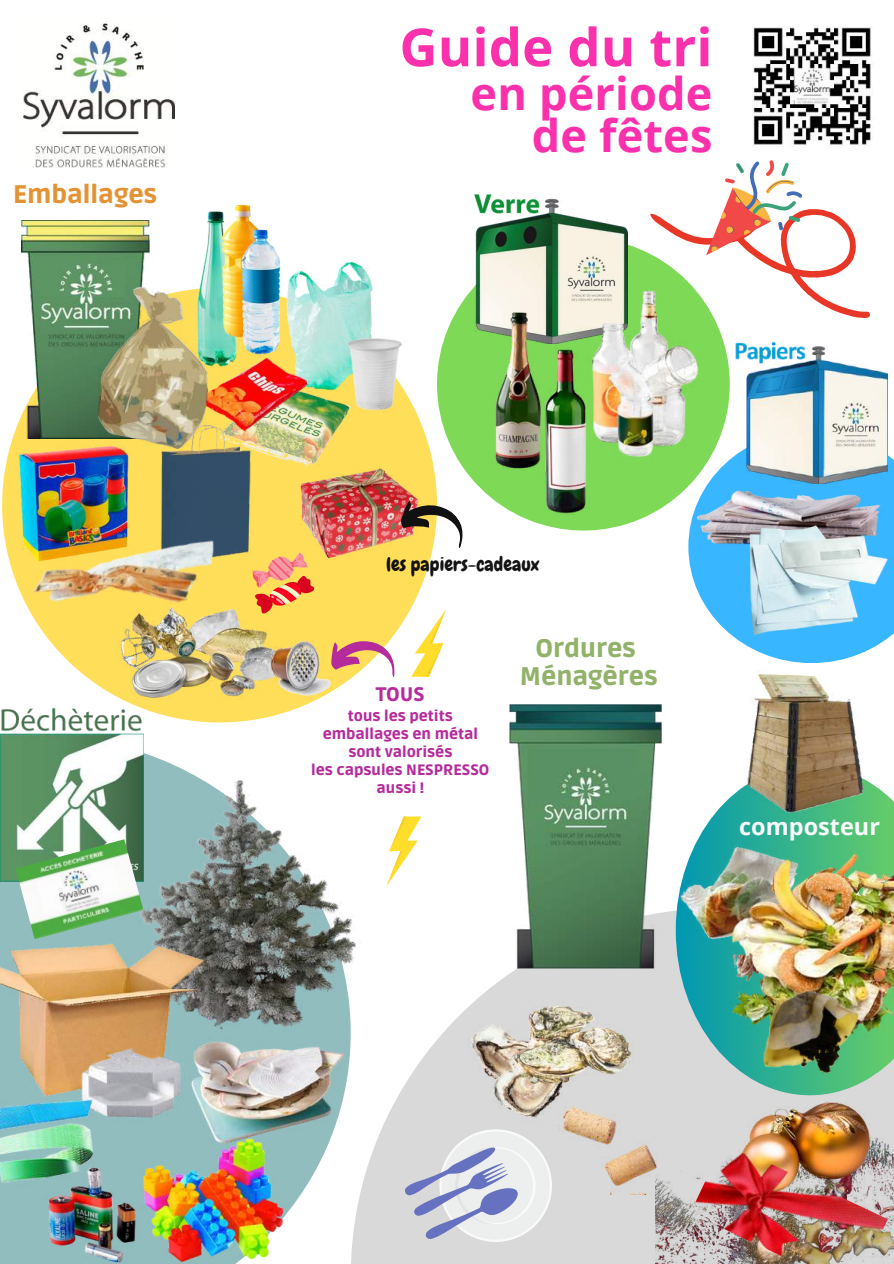
<style>
.page{position:relative;width:894px;height:1264px;background:#fff}
.page>*{position:absolute;margin:0;border:0;box-sizing:border-box;transform-origin:0 0}
.t1{font:700 52.5px "Open Sans";letter-spacing:.005em;color:#fa30ac}
.t2{font:700 45px/41.7px "Open Sans";letter-spacing:.005em;color:#fa30ac;text-align:right}
.t3{font:900 25.35px/28.2px "Ruda";color:#92b169;text-align:center}
.t4{font:900 25.35px "Ruda";color:#e49334}
.t5{font:700 23.4px "Open Sans";color:#fafafa}
.t6{font:19.5px "Chewy";color:#121111}
.t7{font:900 19.5px "Ruda";color:#b62b9c}
.t8{font:900 15px/18px "Ruda";color:#b62b9c;text-align:center}
</style>
<div class="page">
<div style="left:2px;top:288px;width:435px;height:434px;background:#ffde59;border-radius:50%"></div>
<img style="left:24px;top:23px;width:150px;height:145px">
<svg style="left:650px;top:160px;width:220px;height:158px"></svg>
<img style="left:22px;top:220px;width:127px;height:215px">
<img style="left:293px;top:262px;width:80px;height:115px">
<img style="left:217px;top:344px;width:19px;height:9px">
<img style="left:200px;top:204px;width:51px;height:140px">
<img style="left:236px;top:220px;width:57px;height:133px">
<img style="left:2px;top:435px;width:120px;height:154px">
<svg style="left:351px;top:912px;width:357px;height:351px;fill:#d9d9d9"></svg>
<div style="left:437px;top:238px;width:292px;height:292px;background:#7ed957;border-radius:50%"></div>
<img style="left:474px;top:194px;width:153px;height:106px">
<img style="left:461px;top:300px;width:119px;height:186px">
<img style="left:580px;top:263px;width:134px;height:194px">
<img style="left:507px;top:342px;width:120px;height:180px">
<svg style="left:688px;top:430px;width:200px;height:233px;fill:#38b6ff"></svg>
<img style="left:692px;top:437px;width:201px;height:132px">
<img style="left:744px;top:524px;width:149px;height:116px">
<img style="left:735px;top:342px;width:151px;height:141px">
<svg style="left:0;top:735px;width:322px;height:528px"></svg>
<img style="left:0;top:707px;width:143px;height:175px">
<img style="left:16px;top:839px;width:97px;height:76px">
<img style="left:16px;top:1157px;width:118px;height:106px">
<img style="left:113px;top:776px;width:247px;height:254px">
<img style="left:0;top:915px;width:237px;height:144px">
<img style="left:71px;top:1022px;width:120px;height:121px">
<img style="left:0;top:1059px;width:106px;height:131px">
<img style="left:134px;top:1130px;width:159px;height:133px">
<img style="left:655px;top:1113px;width:238px;height:150px">
<img style="left:708px;top:1095px;width:185px;height:101px">
<img style="left:509px;top:704px;width:152px;height:264px">
<img style="left:449px;top:1024px;width:102px;height:100px">
<img style="left:478px;top:989px;width:175px;height:117px">
<img style="left:293px;top:377px;width:55px;height:86px">
<img style="left:217px;top:353px;width:96px;height:86px">
<img style="left:122px;top:421px;width:171px;height:104px">
<img style="left:301px;top:463px;width:98px;height:21px">
<img style="left:19px;top:483px;width:230px;height:193px">
<img style="left:690px;top:1141px;width:197px;height:122px">
<img style="left:752px;top:27px;width:121px;height:120px">
<img style="left:551px;top:1091px;width:114px;height:103px">
<div style="left:551px;top:1156px;width:60px;height:59px;background:#d9d9d9;border-radius:50%"></div>
<img style="left:80px;top:284px;width:137px;height:166px">
<svg style="left:386px;top:816px;width:35px;height:70px"></svg>
<img style="left:335px;top:334px;width:80px;height:80px">
<img style="left:163px;top:1030px;width:210px;height:129px">
<svg style="left:401px;top:1129px;width:151px;height:118px;background:#d0d3de"></svg>
<svg style="left:675px;top:782px;width:218px;height:313px;background:#7bc6b0"></svg>
<img style="left:250px;top:484px;width:222px;height:218px">
<img style="left:664px;top:835px;width:160px;height:127px">
<img style="left:729px;top:851px;width:164px;height:188px">
<img style="left:762px;top:990px;width:98px;height:85px">
<img style="left:732px;top:674px;width:138px;height:144px">
<img style="left:105px;top:596px;width:205px;height:113px">
<img style="left:236px;top:623px;width:122px;height:76px">
<h3 class="t4" style="left:13px;top:180px;width:145px">Emballages</h3>
<h1 class="t1" style="left:399px;top:10px;width:314px">Guide du tri</h1>
<h2 class="t2" style="left:470px;top:72px;width:243px">en période de fêtes</h2>
<h3 class="t6" style="left:386px;top:552px;width:155px">les papiers-cadeaux</h3>
<h3 class="t7" style="left:376px;top:683px;width:50px">TOUS</h3>
<p class="t8" style="left:311px;top:707px;width:180px">tous les petits emballages en métal sont valorisés<br>les capsules NESPRESSO aussi !</p>
<h3 class="t3" style="left:519px;top:635px;width:139px">Ordures<br>Ménagères</h3>
<h3 class="t5" style="left:739px;top:810px;width:142px">composteur</h3>
</div>
